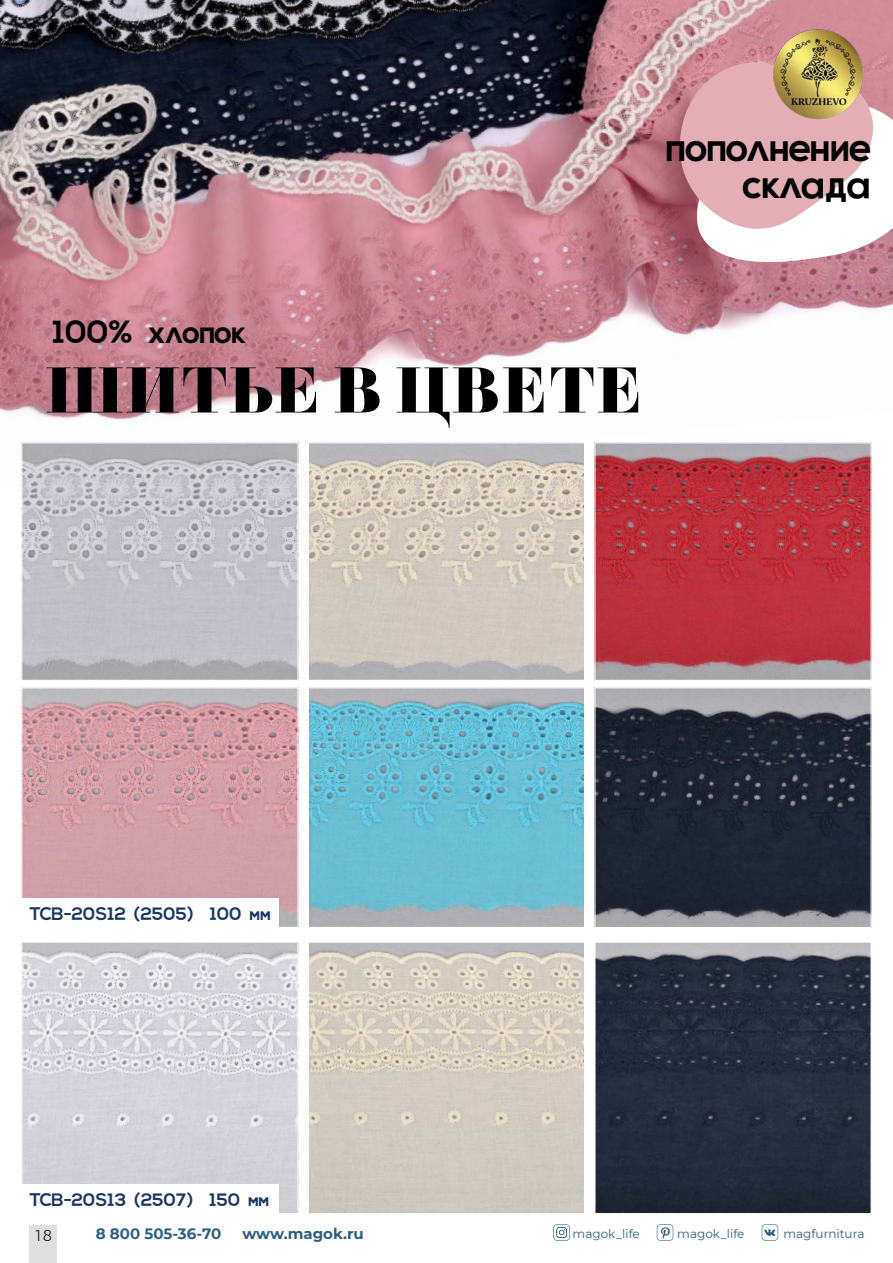
<style>
.page{position:relative;width:893px;height:1263px;background:#fff}
.page>*{position:absolute;margin:0;border:0;box-sizing:border-box;transform-origin:0 0}
.Paragraph_Style_1{font:67.5px "Diet Didot Extra";letter-spacing:.02em;color:#000}
.t1{font:30.6px/36.8px "Nexa Replica RU Bold";color:#000;text-align:right}
.t2{font:24px "Nexa Replica RU Bold";color:#000}
.t3{font:300 16.5px "PF Agora Sans Pro";color:#000}
.t4{font:700 15px "Montserrat";color:#2d6083}
.Paragraph_Style_1-2{font:13.5px "Nexa Replica RU Bold";color:#1b3766}
.t5{font:12px "Montserrat";color:#2d6083}
</style>
<div class="page">
<img style="left:23px;top:689px;width:274px;height:237px">
<div style="left:21px;top:687px;width:278px;height:241px;border:1px solid #fff"></div>
<img style="left:310px;top:689px;width:273px;height:237px">
<div style="left:308px;top:687px;width:277px;height:241px;border:1px solid #fff"></div>
<img style="left:596px;top:689px;width:274px;height:237px">
<div style="left:594px;top:687px;width:278px;height:241px;border:1px solid #fff"></div>
<img style="left:0;top:0;width:893px;height:420px">
<img style="left:23px;top:444px;width:274px;height:235px">
<div style="left:21px;top:442px;width:278px;height:239px;border:1px solid #fff"></div>
<img style="left:310px;top:444px;width:273px;height:235px">
<div style="left:308px;top:442px;width:277px;height:239px;border:1px solid #fff"></div>
<img style="left:596px;top:444px;width:274px;height:235px">
<div style="left:594px;top:442px;width:278px;height:239px;border:1px solid #fff"></div>
<img style="left:310px;top:943px;width:273px;height:269px">
<div style="left:308px;top:941px;width:277px;height:273px;border:1px solid #fff"></div>
<img style="left:596px;top:943px;width:274px;height:269px">
<div style="left:594px;top:941px;width:278px;height:273px;border:1px solid #fff"></div>
<img style="left:23px;top:943px;width:274px;height:269px">
<div style="left:21px;top:941px;width:278px;height:273px;border:1px solid #fff"></div>
<div style="left:21px;top:898px;width:258px;height:30px;background:#fff"></div>
<div style="left:21px;top:1184px;width:258px;height:30px;background:#fff"></div>
<svg style="left:676px;top:60px;width:217px;height:204px"></svg>
<img style="left:769px;top:26px;width:98px;height:97px">
<svg style="left:553px;top:1224px;width:17px;height:17px"></svg>
<svg style="left:657px;top:1224px;width:16px;height:17px"></svg>
<svg style="left:762px;top:1224px;width:16px;height:17px"></svg>
<div style="left:30px;top:1225px;width:27px;height:38px;background:#dfdfe0"></div>
<p class="t1" style="left:665px;top:132px;width:206px">пополнение склада</p>
<p class="t2" style="left:52px;top:320px;width:195px">100% хлопок</p>
<p class="Paragraph_Style_1" style="left:45px;top:342px;width:599px">ШИТЬЕ В ЦВЕТЕ</p>
<p class="Paragraph_Style_1-2" style="left:30px;top:907px;width:242px">ТСВ-20S12 (2505) 100 мм</p>
<p class="Paragraph_Style_1-2" style="left:30px;top:1193px;width:241px">ТСВ-20S13 (2507) 150 мм</p>
<p class="t3" style="left:34px;top:1225px;width:19px">18</p>
<p class="t4" style="left:96px;top:1223px;width:127px">8 800 505-36-70</p>
<p class="t4" style="left:242px;top:1222px;width:123px">www.magok.ru</p>
<p class="t5" style="left:573px;top:1225px;width:69px">magok_life</p>
<p class="t5" style="left:677px;top:1225px;width:69px">magok_life</p>
<p class="t5" style="left:783px;top:1225px;width:83px">magfurnitura</p>
</div>
